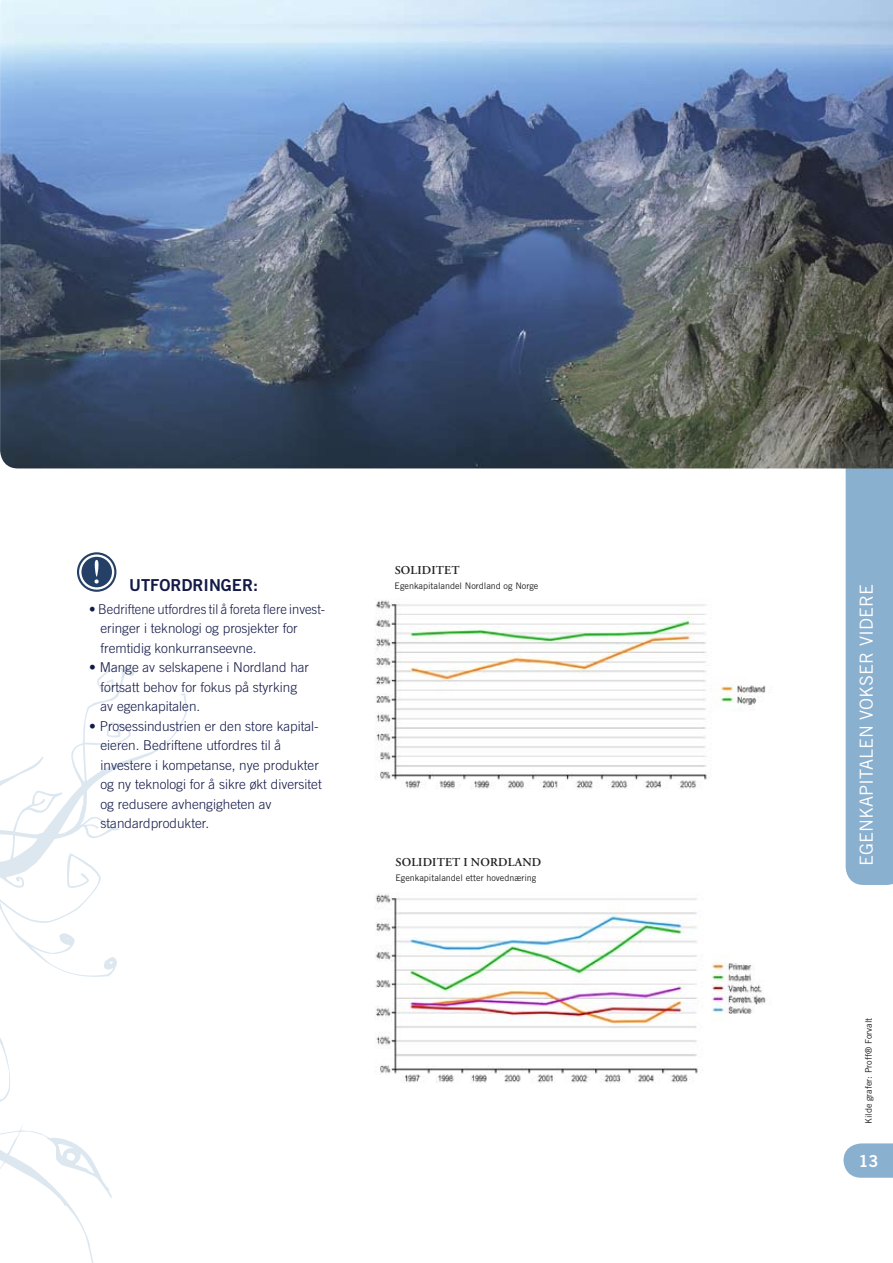
<style>
.page{position:relative;width:893px;height:1263px;background:#fff}
.page>*{position:absolute;margin:0;border:0;box-sizing:border-box;transform-origin:0 0}
.t1{font:18px "Trade Gothic";color:#fff}
.t2{font:16.5px "Trade Gothic Bold Two";color:#141a48}
.t3{font:16.5px "Trade Gothic Bold Two";color:#fff}
.t4{font:300 13.5px/19.5px "Trade Gothic";color:#141a48}
.t5{font:300 13.5px/19.5px "Trade Gothic";color:#141a48;scale:.96 1}
.t6{font:600 12px "Adobe Garamond Pro";letter-spacing:.015em;color:#231f20}
.t7{font:9px "Trade Gothic";color:#231f20}
</style>
<div class="page">
<svg style="left:843px;top:1143px;width:50px;height:35px"></svg>
<svg style="left:0;top:666px;width:187px;height:597px"></svg>
<div style="left:846px;top:468px;width:47px;height:417px;background:#8ab0cf"></div>
<img style="left:0;top:0;width:893px;height:468px">
<img style="left:375px;top:600px;width:394px;height:189px">
<img style="left:375px;top:894px;width:391px;height:189px">
<svg style="left:77px;top:552px;width:39px;height:40px"></svg>
<svg style="left:79px;top:554px;width:35px;height:36px"></svg>
<div style="left:81px;top:557px;width:31px;height:30px;background:#244067;border-radius:50%"></div>
<svg style="left:95px;top:560px;width:4px;height:23px"></svg>
<p class="t2" style="left:129px;top:575px;width:130px">UTFORDRINGER:</p>
<p class="t5" style="left:101px;top:599px;width:236px;text-indent:-11px">• Bedriftene utfordres til å foreta flere invest&shy;eringer i teknologi og prosjekter for fremtidig konkurranseevne.</p>
<p class="t4" style="left:101px;top:657px;width:210px;text-indent:-11px">• Mange av selskapene i Nordland har fortsatt behov for fokus på styrking av egenkapitalen.</p>
<p class="t4" style="left:101px;top:716px;width:223px;text-indent:-11px">• Prosessindustrien er den store kapital&shy;eieren. Bedriftene utfordres til å investere i kompetanse, nye produkter og ny teknologi for å sikre økt diversitet og redusere avhengigheten av standardprodukter.</p>
<p class="t6" style="left:395px;top:563px;width:66px">SOLIDITET</p>
<p class="t7" style="left:395px;top:580px;width:145px">Egenkapitalandel Nordland og Norge</p>
<p class="t6" style="left:396px;top:855px;width:147px">SOLIDITET I NORDLAND</p>
<p class="t7" style="left:395px;top:872px;width:143px">Egenkapitalandel etter hovednæring</p>
<h1 class="t1" style="left:855px;top:866px;width:284px;rotate:-90deg">EGENKAPITALEN VOKSER VIDERE</h1>
<p class="t7" style="left:863px;top:1124px;width:108px;rotate:-90deg">Kilde grafer: Proff® Forvalt</p>
<p class="t3" style="left:858px;top:1151px;width:20px">13</p>
</div>
